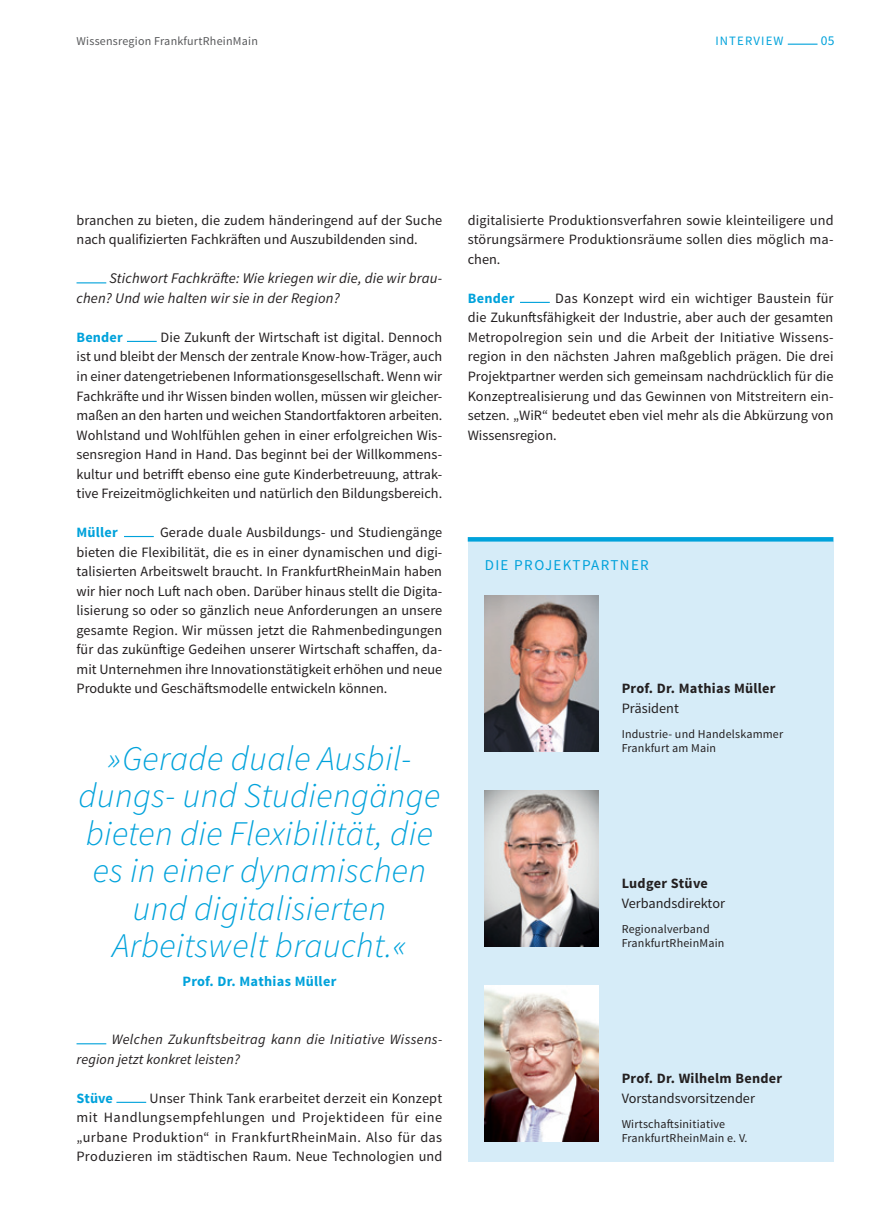
<style>
.page{position:relative;width:893px;height:1221px;background:#fff}
.page>*{position:absolute;margin:0;border:0;box-sizing:border-box;transform-origin:0 0}
.t1{font:italic 300 34.5px/37.5px "Source Sans Pro";letter-spacing:.01em;color:#00a2db;text-align:center}
.Überblick_Versal{font:15px "Source Sans Pro";letter-spacing:.09em;color:#00a2db}
.Fließtext_Indikatore{font:italic 14.7px/19.5px "Source Sans Pro";letter-spacing:.01em;color:#231f20}
.Fließtext_Indikatore-2{font:14.25px/19.5px "Source Sans Pro";color:#231f20;text-align:justify}
.Fließtext_Indikatore-3{font:italic 14.25px/19.5px "Source Sans Pro";letter-spacing:.025em;color:#231f20}
.Head3_Indikatoren{font:700 14.25px "Source Sans Pro";letter-spacing:.02em;color:#231f20}
.Fließtext_Indikatore-4{font:700 14.25px "Source Sans Pro";letter-spacing:.015em;color:#00a2db}
.Head3_Indikatoren-2{font:700 14.25px "Source Sans Pro";letter-spacing:.02em;color:#00a2db}
.t2{font:13.5px "Source Sans Pro";color:#00a2db}
.t3{font:12.75px "Source Sans Pro";letter-spacing:.09em;color:#00a2db}
.t4{font:12px "Source Sans Pro";letter-spacing:.015em;color:#231f20}
.t5{font:12px "Source Sans Pro";letter-spacing:.02em;color:#57585a}
</style>
<div class="page">
<svg style="left:77px;top:282px;width:29px;height:1px"></svg>
<hr style="left:127px;top:341px;width:30px;height:1px;background:#00a2db">
<hr style="left:124px;top:536px;width:30px;height:1px;background:#00a2db">
<svg style="left:77px;top:1043px;width:29px;height:1px"></svg>
<hr style="left:116px;top:1101px;width:30px;height:1px;background:#00a2db">
<hr style="left:520px;top:302px;width:30px;height:1px;background:#00a2db">
<div style="left:468px;top:541px;width:365px;height:620px;background:#d6ecf8"></div>
<svg style="left:788px;top:44px;width:29px;height:1px"></svg>
<img style="left:485px;top:985px;width:113px;height:156px">
<img style="left:485px;top:790px;width:113px;height:156px">
<img style="left:485px;top:595px;width:113px;height:156px">
<svg style="left:468px;top:537px;width:365px;height:4px"></svg>
<p class="t5" style="left:77px;top:33px;width:183px">Wissensregion FrankfurtRheinMain</p>
<p class="t3" style="left:715px;top:33px;width:70px">INTERVIEW</p>
<p class="t2" style="left:821px;top:32px;width:15px">05</p>
<p class="Fließtext_Indikatore-2" style="left:77px;top:211px;width:367px">branchen zu bieten, die zudem händeringend auf der Suche nach qualifizierten Fachkräften und Auszubildenden sind.</p>
<p class="Fließtext_Indikatore" style="left:77px;top:269px;width:367px;text-indent:33px">Stichwort Fachkräfte: Wie kriegen wir die, die wir brau&shy;chen? Und wie halten wir sie in der Region?</p>
<p class="Fließtext_Indikatore-4" style="left:77px;top:328px;width:48px">Bender</p>
<p class="Fließtext_Indikatore-2" style="left:77px;top:328px;width:367px;text-indent:84px">Die Zukunft der Wirtschaft ist digital. Dennoch ist und bleibt der Mensch der zentrale Know-how-Träger, auch in einer datengetriebenen Informationsgesellschaft. Wenn wir Fachkräfte und ihr Wissen binden wollen, müssen wir gleicher&shy;maßen an den harten und weichen Standortfaktoren arbeiten.<br>Wohlstand und Wohlfühlen gehen in einer erfolgreichen Wis&shy;sensregion Hand in Hand. Das beginnt bei der Willkommens&shy;kultur und betrifft ebenso eine gute Kinderbetreuung, attrak&shy;tive Freizeitmöglichkeiten und natürlich den Bildungsbereich.</p>
<p class="Fließtext_Indikatore-4" style="left:77px;top:523px;width:43px">Müller</p>
<p class="Fließtext_Indikatore-2" style="left:77px;top:523px;width:367px;text-indent:83px">Gerade duale Ausbildungs- und Studiengänge bieten die Flexibilität, die es in einer dynamischen und digi&shy;talisierten Arbeitswelt braucht. In FrankfurtRheinMain haben wir hier noch Luft nach oben. Darüber hinaus stellt die Digita&shy;lisierung so oder so gänzlich neue Anforderungen an unsere gesamte Region. Wir müssen jetzt die Rahmenbedingungen für das zukünftige Gedeihen unserer Wirtschaft schaffen, da&shy;mit Unternehmen ihre Innovationstätigkeit erhöhen und neue Produkte und Geschäftsmodelle entwickeln können.</p>
<p class="t1" style="left:78px;top:739px;width:364px">»Gerade duale Ausbil&shy;dungs- und Studiengänge bieten die Flexibilität, die es in einer dynamischen und digitalisierten<br>Arbeitswelt braucht.«</p>
<p class="Head3_Indikatoren-2" style="left:182px;top:971px;width:155px">Prof. Dr. Mathias Müller</p>
<p class="Fließtext_Indikatore-3" style="left:77px;top:1029px;width:367px;text-indent:35px">Welchen Zukunftsbeitrag kann die Initiative Wissens&shy;region jetzt konkret leisten?</p>
<p class="Fließtext_Indikatore-4" style="left:77px;top:1088px;width:38px">Stüve</p>
<p class="Fließtext_Indikatore-2" style="left:77px;top:1088px;width:367px;text-indent:73px">Unser Think Tank erarbeitet derzeit ein Konzept mit Handlungsempfehlungen und Projektideen für eine „urbane Produktion“ in FrankfurtRheinMain. Also für das Produzieren im städtischen Raum. Neue Technologien und</p>
<p class="Fließtext_Indikatore-2" style="left:468px;top:211px;width:367px">digitalisierte Produktionsverfahren sowie kleinteiligere und störungsärmere Produktionsräume sollen dies möglich ma&shy;chen.</p>
<p class="Fließtext_Indikatore-4" style="left:468px;top:289px;width:48px">Bender</p>
<p class="Fließtext_Indikatore-2" style="left:468px;top:289px;width:367px;text-indent:87px">Das Konzept wird ein wichtiger Baustein für die Zukunftsfähigkeit der Industrie, aber auch der gesamten Metropolregion sein und die Arbeit der Initiative Wissens&shy;region in den nächsten Jahren maßgeblich prägen. Die drei Projektpartner werden sich gemeinsam nachdrücklich für die Konzeptrealisierung und das Gewinnen von Mitstreitern ein&shy;setzen. „WiR“ bedeutet eben viel mehr als die Abkürzung von Wissensregion.</p>
<p class="Überblick_Versal" style="left:485px;top:555px;width:166px">DIE PROJEKTPARTNER</p>
<p class="Head3_Indikatoren" style="left:622px;top:679px;width:155px">Prof. Dr. Mathias Müller</p>
<p class="Fließtext_Indikatore-2" style="left:622px;top:698px;width:59px">Präsident</p>
<p class="t4" style="left:622px;top:726px;width:163px">Industrie- und Handelskammer</p>
<p class="t4" style="left:622px;top:740px;width:96px">Frankfurt am Main</p>
<p class="Head3_Indikatoren" style="left:622px;top:874px;width:88px">Ludger Stüve</p>
<p class="Fließtext_Indikatore-2" style="left:622px;top:893px;width:105px">Verbandsdirektor</p>
<p class="t4" style="left:622px;top:921px;width:90px">Regionalverband</p>
<p class="t4" style="left:622px;top:935px;width:104px">FrankfurtRheinMain</p>
<p class="Head3_Indikatoren" style="left:622px;top:1069px;width:162px">Prof. Dr. Wilhelm Bender</p>
<p class="Fließtext_Indikatore-2" style="left:622px;top:1088px;width:135px">Vorstandsvorsitzender</p>
<p class="t4" style="left:622px;top:1116px;width:105px">Wirtschaftsinitiative</p>
<p class="t4" style="left:622px;top:1130px;width:127px">FrankfurtRheinMain e. V.</p>
</div>
